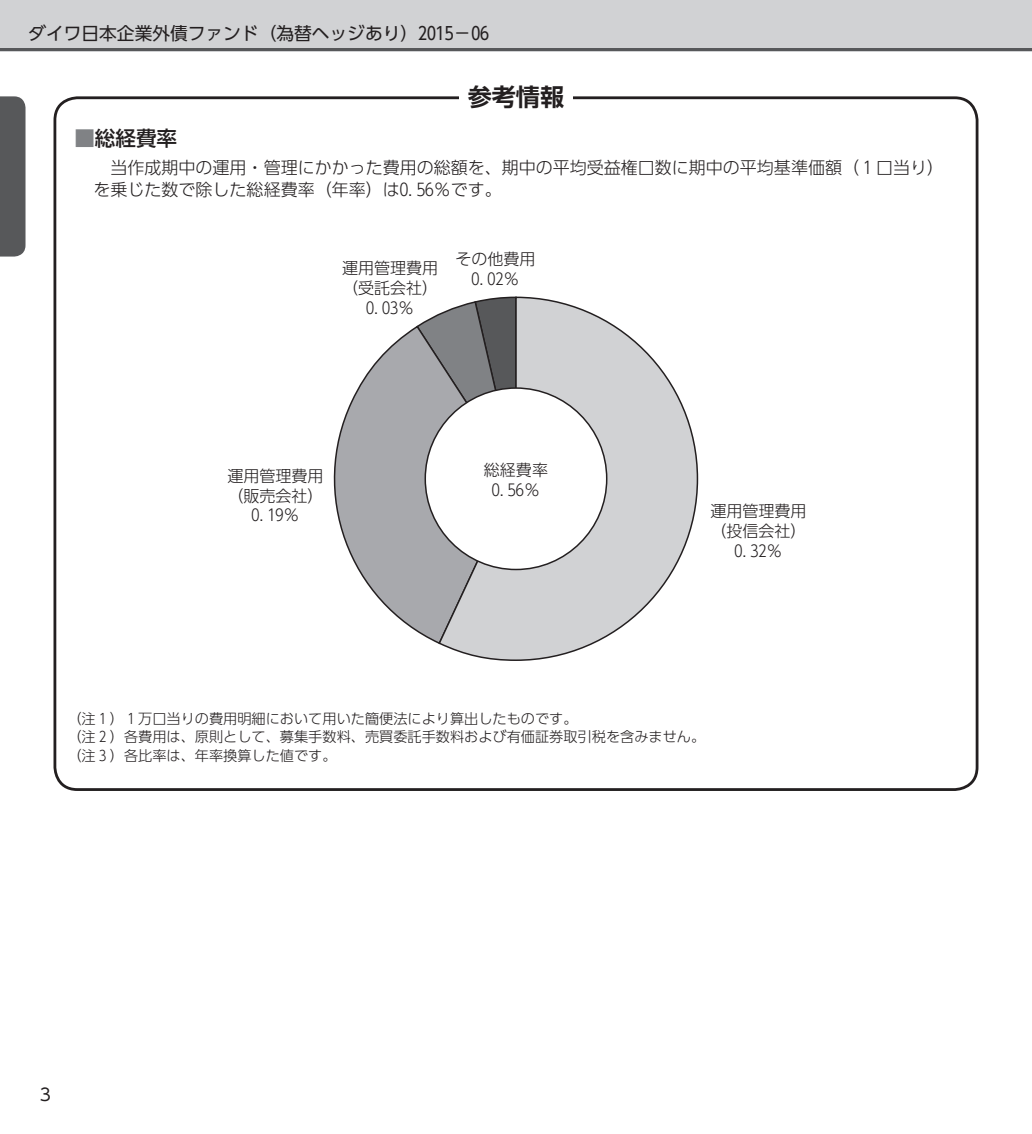
<style>
.page{position:relative;width:1032px;height:1134px;background:#fff}
.page>*{position:absolute;margin:0;border:0;box-sizing:border-box;transform-origin:0 0}
.t1{font:700 24px "UD Shin Go Pro De";color:#231f20}
.t2{font:500 20.6px "UD Shin Go Pro";color:#231f20}
.t3{font:17.8px "UD Shin Go Pro";color:#231f20}
.t4{font:300 17px/22.6px "UD Shin Go Pro";color:#231f20}
.t5{font:17px "UD Shin Go Pro";color:#231f20}
.t6{font:300 16px/19.8px "UD Shin Go Pro";color:#231f20}
.t7{font:300 14.2px/18.4px "UD Shin Go Pro";color:#231f20}
.s1{color:#808285}
</style>
<div class="page">
<div style="left:0;top:0;width:1032px;height:51px;background:#d1d2d4"></div>
<hr style="left:0;top:48px;width:1032px;height:3px;background:#57585a">
<div style="left:0;top:96px;width:26px;height:161px;background:#57585a"></div>
<svg style="left:418px;top:314px;width:19px;height:11px"></svg>
<svg style="left:333px;top:325px;width:104px;height:318px"></svg>
<svg style="left:437px;top:296px;width:262px;height:365px"></svg>
<div style="left:425px;top:388px;width:182px;height:181px;background:#fff;border-radius:50%"></div>
<p class="t3" style="left:28px;top:19px;width:462px">ダイワ日本企業外債ファンド（為替ヘッジあり）2015－06</p>
<h1 class="t1" style="left:468px;top:78px;width:98px">参考情報</h1>
<h2 class="t2" style="left:74px;top:121px;width:104px"><span class="s1">■</span>総経費率</h2>
<p class="t4" style="left:94px;top:155px;width:852px;text-indent:17px">当作成期中の運用・管理にかかった費用の総額を、期中の平均受益権口数に期中の平均基準価額（ 1 口当り）を乗じた数で除した総経費率（年率）は0. 56％です。</p>
<p class="t6" style="left:342px;top:257px;width:97px">運用管理費用（受託会社）</p>
<p class="t6" style="left:366px;top:297px;width:49px">0. 03％</p>
<p class="t6" style="left:456px;top:248px;width:81px">その他費用</p>
<p class="t6" style="left:472px;top:268px;width:49px">0. 02％</p>
<p class="t6" style="left:227px;top:465px;width:97px">運用管理費用（販売会社）</p>
<p class="t6" style="left:251px;top:505px;width:49px">0. 19％</p>
<p class="t6" style="left:484px;top:459px;width:66px">総経費率</p>
<p class="t6" style="left:492px;top:479px;width:50px">0. 56％</p>
<p class="t6" style="left:711px;top:500px;width:97px">運用管理費用（投信会社）</p>
<p class="t6" style="left:735px;top:540px;width:49px">0. 32％</p>
<p class="t7" style="left:67px;top:709px;width:639px">（注 1 ） 1 万口当りの費用明細において用いた簡便法により算出したものです。<br>（注 2 ）各費用は、原則として、募集手数料、売買委託手数料および有価証券取引税を含みません。（注 3 ）各比率は、年率換算した値です。</p>
<p class="t5" style="left:40px;top:1081px;width:13px">3</p>
</div>
